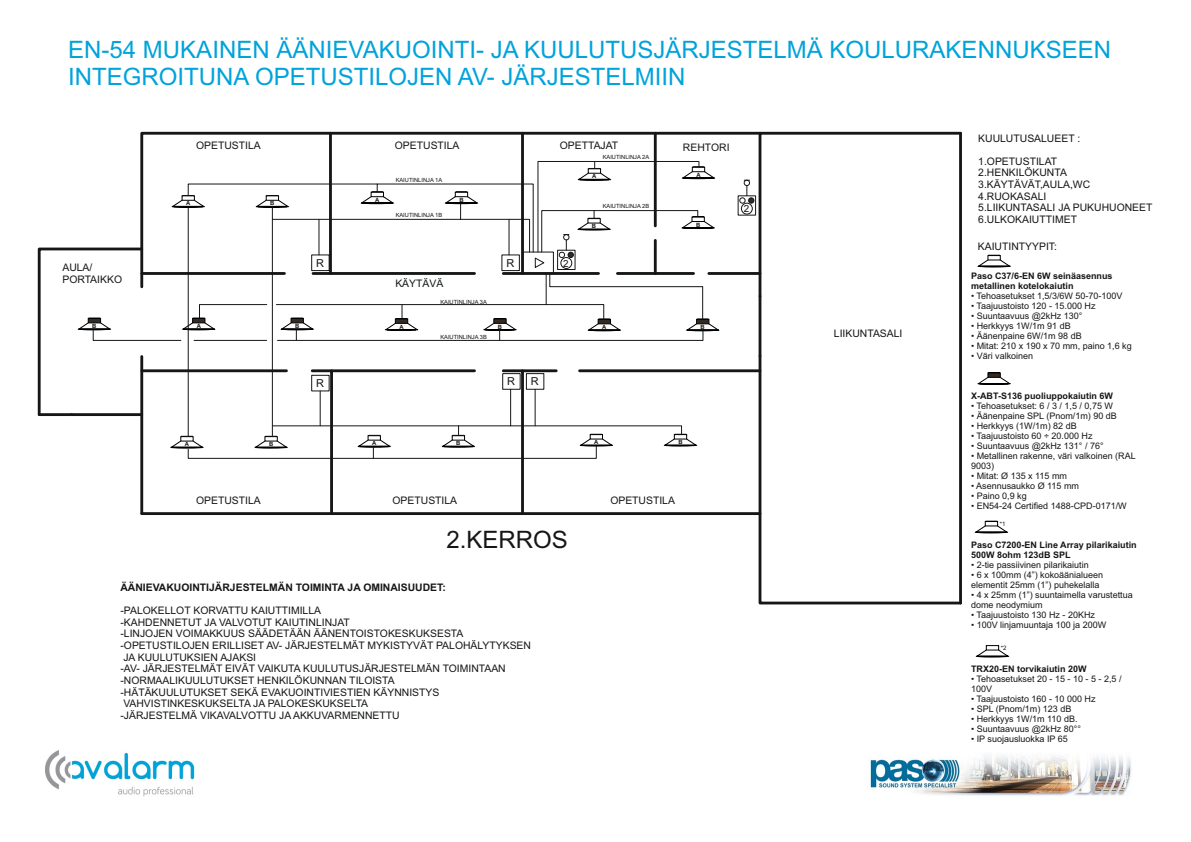
<style>
.page{position:relative;width:1191px;height:842px;background:#fff}
.page>*{position:absolute;margin:0;border:0;box-sizing:border-box;transform-origin:0 0}
.t1{font:24px/26.8px "Arial";color:#00a3da}
.t2{font:24px "Arial";color:#151616}
.t3{font:10.9px "Arial";color:#151616}
.t4{font:10.4px/11.6px "Arial";color:#151616}
.t5{font:700 10.4px "Arial";color:#151616}
.t6{font:9.8px "Arial";color:#151616}
.t7{font:9px/10.1px "Arial";color:#151616}
.t8{font:700 9px/10.1px "Arial";color:#151616}
.t9{font:6.1px "Arial";color:#151616}
.t10{font:700 5.9px "Arial";color:#151616}
.t11{font:5.7px "Arial";color:#151616}
</style>
<div class="page">
<hr style="left:579px;top:369px;width:181px;height:3px;background:#151616">
<hr style="left:142px;top:512px;width:618px;height:3px;background:#151616">
<svg style="left:757px;top:353px;width:205px;height:252px"></svg>
<hr style="left:959px;top:133px;width:3px;height:470px;background:#151616">
<hr style="left:758px;top:296px;width:3px;height:60px;background:#151616">
<svg style="left:37px;top:131px;width:682px;height:384px"></svg>
<svg style="left:739px;top:131px;width:223px;height:168px"></svg>
<img style="left:45px;top:750px;width:150px;height:47px">
<svg style="left:977px;top:255px;width:33px;height:12px"></svg>
<svg style="left:974px;top:521px;width:33px;height:12px"></svg>
<svg style="left:975px;top:645px;width:33px;height:12px"></svg>
<div style="left:978px;top:266px;width:32px;height:1px;border:1px solid #000"></div>
<div style="left:975px;top:532px;width:32px;height:1px;border:1px solid #000"></div>
<div style="left:976px;top:656px;width:32px;height:1px;border:1px solid #000"></div>
<svg style="left:977px;top:372px;width:33px;height:13px"></svg>
<div style="left:978px;top:383px;width:32px;height:1px;border:1px solid #000"></div>
<img style="left:870px;top:755px;width:261px;height:41px">
<h1 class="t1" style="left:68px;top:39px;width:1044px">EN-54 MUKAINEN ÄÄNIEVAKUOINTI- JA KUULUTUSJÄRJESTELMÄ KOULURAKENNUKSEEN<br>INTEGROITUNA OPETUSTILOJEN AV- JÄRJESTELMIIN</h1>
<p class="t4" style="left:62px;top:263px;width:61px">AULA/<br>PORTAIKKO</p>
<p class="t4" style="left:196px;top:141px;width:66px">OPETUSTILA</p>
<p class="t10" style="left:186px;top:201px;width:6px">A</p>
<p class="t10" style="left:270px;top:201px;width:6px">B</p>
<p class="t4" style="left:395px;top:141px;width:66px">OPETUSTILA</p>
<p class="t10" style="left:375px;top:198px;width:6px">A</p>
<p class="t11" style="left:396px;top:178px;width:48px">KAIUTINLINJA 1A</p>
<p class="t11" style="left:396px;top:213px;width:48px">KAIUTINLINJA 1B</p>
<p class="t10" style="left:459px;top:198px;width:6px">B</p>
<p class="t3" style="left:316px;top:259px;width:9px">R</p>
<p class="t3" style="left:506px;top:259px;width:9px">R</p>
<p class="t4" style="left:395px;top:278px;width:49px">KÄYTÄVÄ</p>
<p class="t4" style="left:560px;top:141px;width:60px">OPETTAJAT</p>
<p class="t4" style="left:683px;top:142px;width:48px">REHTORI</p>
<p class="t11" style="left:603px;top:155px;width:48px">KAIUTINLINJA 2A</p>
<p class="t10" style="left:592px;top:174px;width:6px">A</p>
<p class="t10" style="left:696px;top:173px;width:6px">A</p>
<p class="t11" style="left:603px;top:204px;width:48px">KAIUTINLINJA 2B</p>
<p class="t6" style="left:563px;top:259px;width:7px">2</p>
<p class="t10" style="left:592px;top:224px;width:6px">B</p>
<p class="t10" style="left:696px;top:222px;width:6px">B</p>
<p class="t11" style="left:440px;top:299px;width:48px">KAIUTINLINJA 3A</p>
<p class="t11" style="left:440px;top:335px;width:48px">KAIUTINLINJA 3B</p>
<p class="t10" style="left:92px;top:324px;width:6px">B</p>
<p class="t10" style="left:295px;top:324px;width:6px">B</p>
<p class="t10" style="left:498px;top:324px;width:6px">B</p>
<p class="t10" style="left:700px;top:325px;width:6px">B</p>
<p class="t10" style="left:197px;top:324px;width:6px">A</p>
<p class="t10" style="left:399px;top:324px;width:6px">A</p>
<p class="t10" style="left:602px;top:325px;width:6px">A</p>
<p class="t3" style="left:316px;top:379px;width:9px">R</p>
<p class="t3" style="left:507px;top:377px;width:9px">R</p>
<p class="t3" style="left:531px;top:377px;width:9px">R</p>
<p class="t6" style="left:744px;top:205px;width:7px">2</p>
<p class="t10" style="left:185px;top:442px;width:6px">A</p>
<p class="t10" style="left:372px;top:441px;width:6px">A</p>
<p class="t10" style="left:594px;top:440px;width:6px">A</p>
<p class="t10" style="left:269px;top:442px;width:6px">B</p>
<p class="t10" style="left:456px;top:441px;width:6px">B</p>
<p class="t10" style="left:678px;top:440px;width:6px">B</p>
<p class="t4" style="left:196px;top:496px;width:66px">OPETUSTILA</p>
<p class="t4" style="left:392px;top:496px;width:66px">OPETUSTILA</p>
<p class="t4" style="left:610px;top:496px;width:66px">OPETUSTILA</p>
<h1 class="t2" style="left:446px;top:531px;width:123px">2.KERROS</h1>
<p class="t5" style="left:120px;top:583px;width:327px">ÄÄNIEVAKUOINTIJÄRJESTELMÄN TOIMINTA JA OMINAISUUDET:</p>
<p class="t4" style="left:120px;top:606px;width:412px">-PALOKELLOT KORVATTU KAIUTTIMILLA<br>-KAHDENNETUT JA VALVOTUT KAIUTINLINJAT<br>-LINJOJEN VOIMAKKUUS SÄÄDETÄÄN ÄÄNENTOISTOKESKUKSESTA -OPETUSTILOJEN ERILLISET AV- JÄRJESTELMÄT MYKISTYVÄT PALOHÄLYTYKSEN JA KUULUTUKSIEN AJAKSI<br>-AV- JÄRJESTELMÄT EIVÄT VAIKUTA KUULUTUSJÄRJESTELMÄN TOIMINTAAN -NORMAALIKUULUTUKSET HENKILÖKUNNAN TILOISTA<br>-HÄTÄKUULUTUKSET SEKÄ EVAKUOINTIVIESTIEN KÄYNNISTYS VAHVISTINKESKUKSELTA JA PALOKESKUKSELTA<br>-JÄRJESTELMÄ VIKAVALVOTTU JA AKKUVARMENNETTU</p>
<p class="t4" style="left:834px;top:328px;width:70px">LIIKUNTASALI</p>
<p class="t4" style="left:978px;top:133px;width:103px">KUULUTUSALUEET :</p>
<p class="t4" style="left:978px;top:156px;width:176px">1.OPETUSTILAT<br>2.HENKILÖKUNTA<br>3.KÄYTÄVÄT,AULA,WC<br>4.RUOKASALI<br>5.LIIKUNTASALI JA PUKUHUONEET<br>6.ULKOKAIUTTIMET</p>
<p class="t4" style="left:978px;top:242px;width:81px">KAIUTINTYYPIT:</p>
<p class="t8" style="left:971px;top:271px;width:143px">Paso C37/6-EN 6W seinäasennus metallinen kotelokaiutin</p>
<p class="t7" style="left:971px;top:291px;width:153px">• Tehoasetukset 1,5/3/6W 50-70-100V</p>
<p class="t7" style="left:971px;top:301px;width:126px">• Taajuustoisto 120 - 15.000 Hz</p>
<p class="t7" style="left:971px;top:312px;width:113px">• Suuntaavuus @2kHz 130°</p>
<p class="t7" style="left:971px;top:322px;width:101px">• Herkkyys 1W/1m 91 dB</p>
<p class="t7" style="left:971px;top:332px;width:112px">• Äänenpaine 6W/1m 98 dB</p>
<p class="t7" style="left:971px;top:342px;width:162px">• Mitat: 210 x 190 x 70 mm, paino 1,6 kg</p>
<p class="t7" style="left:971px;top:352px;width:64px">• Väri valkoinen</p>
<p class="t8" style="left:971px;top:391px;width:144px">X-ABT-S136 puoliuppokaiutin 6W</p>
<p class="t7" style="left:971px;top:401px;width:144px">• Tehoasetukset: 6 / 3 / 1,5 / 0,75 W</p>
<p class="t7" style="left:971px;top:411px;width:147px">• Äänenpaine SPL (Pnom/1m) 90 dB</p>
<p class="t7" style="left:971px;top:421px;width:107px">• Herkkyys (1W/1m) 82 dB</p>
<p class="t7" style="left:971px;top:431px;width:123px">• Taajuustoisto 60 ÷ 20.000 Hz</p>
<p class="t7" style="left:971px;top:441px;width:134px">• Suuntaavuus @2kHz 131° / 76°</p>
<p class="t7" style="left:971px;top:451px;width:166px">• Metallinen rakenne, väri valkoinen (RAL<br>9003)</p>
<p class="t7" style="left:971px;top:472px;width:98px">• Mitat: Ø 135 x 115 mm</p>
<p class="t7" style="left:971px;top:482px;width:110px">• Asennusaukko Ø 115 mm</p>
<p class="t7" style="left:971px;top:492px;width:57px">• Paino 0,9 kg</p>
<p class="t7" style="left:971px;top:502px;width:157px">• EN54-24 Certified 1488-CPD-0171/W</p>
<p class="t8" style="left:971px;top:540px;width:167px">Paso C7200-EN Line Array pilarikaiutin<br>500W 8ohm 123dB SPL</p>
<p class="t7" style="left:971px;top:560px;width:119px">• 2-tie passiivinen pilarikaiutin</p>
<p class="t7" style="left:971px;top:570px;width:134px">• 6 x 100mm (4”) kokoäänialueen elementit 25mm (1”) puhekelalla</p>
<p class="t7" style="left:971px;top:590px;width:163px">• 4 x 25mm (1”) suuntaimella varustettua dome neodymium</p>
<p class="t7" style="left:971px;top:611px;width:126px">• Taajuustoisto 130 Hz - 20KHz</p>
<p class="t7" style="left:971px;top:621px;width:137px">• 100V linjamuuntaja 100 ja 200W</p>
<p class="t8" style="left:971px;top:664px;width:117px">TRX20-EN torvikaiutin 20W</p>
<p class="t7" style="left:971px;top:674px;width:152px">• Tehoasetukset 20 - 15 - 10 - 5 - 2,5 /<br>100V</p>
<p class="t7" style="left:971px;top:694px;width:126px">• Taajuustoisto 160 - 10 000 Hz</p>
<p class="t7" style="left:971px;top:704px;width:102px">• SPL (Pnom/1m) 123 dB</p>
<p class="t7" style="left:971px;top:714px;width:108px">• Herkkyys 1W/1m 110 dB.</p>
<p class="t7" style="left:971px;top:725px;width:112px">• Suuntaavuus @2kHz 80°°</p>
<p class="t7" style="left:971px;top:735px;width:98px">• IP suojausluokka IP 65</p>
<p class="t9" style="left:999px;top:521px;width:7px">*1</p>
<p class="t9" style="left:1000px;top:646px;width:7px">*2</p>
</div>
